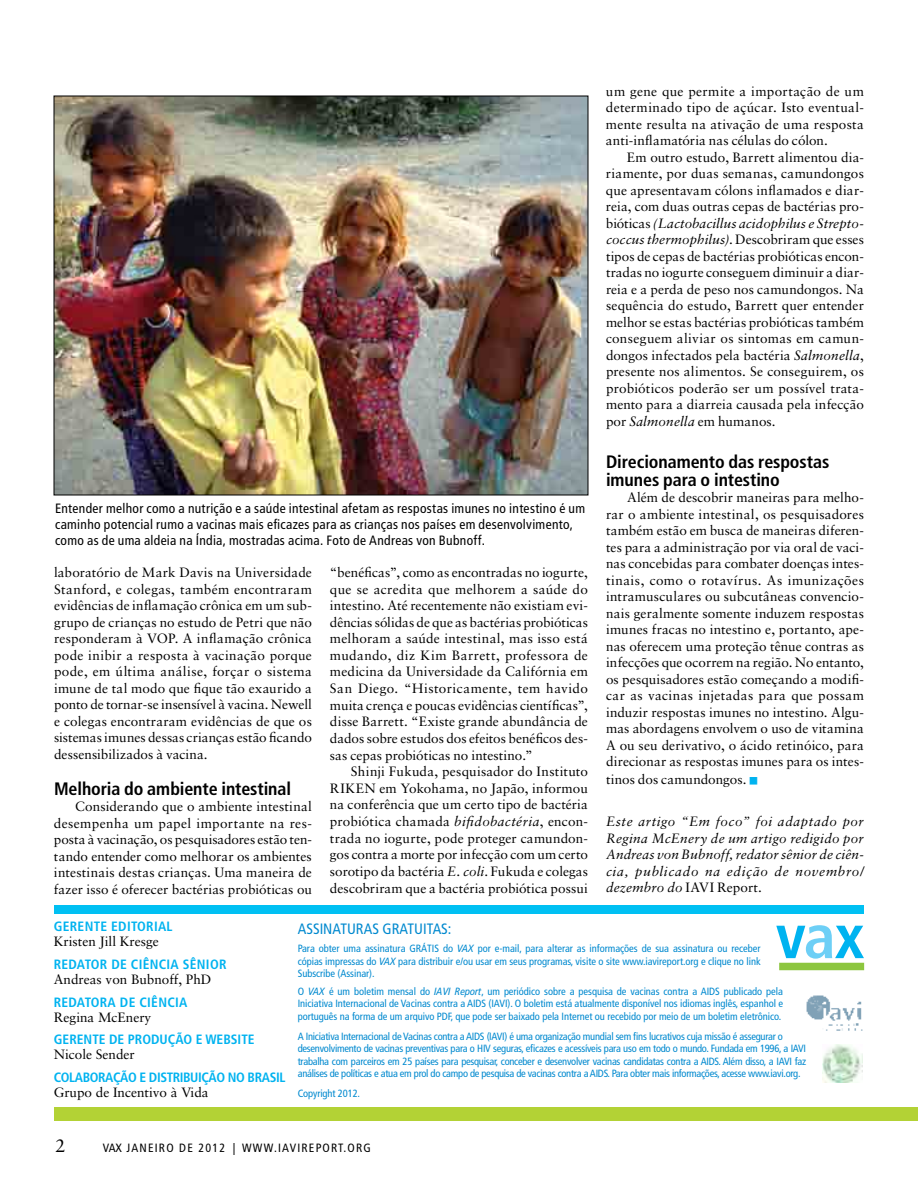
<style>
.page{position:relative;width:918px;height:1188px;background:#fff}
.page>*{position:absolute;margin:0;border:0;box-sizing:border-box;transform-origin:0 0}
.t1{font:700 condensed 63px "Frutiger";color:#00b3f0}
.t2{font:700 condensed 18px/18px "Frutiger";letter-spacing:-.005em;color:#000}
.t3{font:18px "Sabon";color:#000}
.t4{font:condensed 15px "Frutiger";color:#0089cf}
.t5{font:13.5px/16.5px "Sabon";color:#000;text-align:justify}
.t6{font:condensed 13.5px/16.2px "Frutiger";letter-spacing:.02em;color:#000}
.t7{font:italic 13.5px/16.5px "Sabon";letter-spacing:.045em;color:#000;text-align:justify}
.t8{font:700 condensed 13.5px "Frutiger";letter-spacing:-.03em;color:#00b3f0}
.t9{font:condensed 12px "Frutiger";letter-spacing:.1em;color:#000}
.t10{font:condensed 10.5px/12.5px "Frutiger";letter-spacing:-.025em;color:#0089cf;text-align:justify}
.s1{font-style:italic}
.s2{font-style:normal}
.s3{font-family:"Frutiger LT Com";font-style:italic}
.s4{color:#6dcff6}
</style>
<div class="page">
<div style="left:54px;top:1108px;width:864px;height:13px;background:#b3d235"></div>
<div style="left:54px;top:906px;width:810px;height:8px;background:#00c0f3"></div>
<div style="left:779px;top:963px;width:85px;height:7px;background:#8dc63f"></div>
<img style="left:806px;top:995px;width:57px;height:36px">
<img style="left:56px;top:98px;width:530px;height:395px">
<img style="left:822px;top:1044px;width:40px;height:39px">
<p class="t6" style="left:55px;top:500px;width:532px">Entender melhor como a nutrição e a saúde intestinal afetam as respostas imunes no intestino é um caminho potencial rumo a vacinas mais eficazes para as crianças nos países em desenvolvimento, como as de uma aldeia na Índia, mostradas acima. Foto de Andreas von Bubnoff.</p>
<p class="t5" style="left:54px;top:564px;width:260px">laboratório de Mark Davis na Universidade Stanford, e colegas, também encontraram evidências de inflamação crônica em um sub&shy;grupo de crianças no estudo de Petri que não responderam à VOP. A inflamação crônica pode inibir a resposta à vacinação porque pode, em última análise, forçar o sistema imune de tal modo que fique tão exaurido a ponto de tornar-se insensível à vacina. Newell e colegas encontraram evidências de que os sistemas imunes dessas crianças estão ficando dessensibilizados à vacina.</p>
<h2 class="t2" style="left:54px;top:779px;width:239px">Melhoria do ambiente intestinal</h2>
<p class="t5" style="left:54px;top:798px;width:260px;text-indent:21px">Considerando que o ambiente intestinal desempenha um papel importante na res&shy;posta à vacinação, os pesquisadores estão ten&shy;tando entender como melhorar os ambientes intestinais destas crianças. Uma maneira de fazer isso é oferecer bactérias probióticas ou</p>
<p class="t5" style="left:330px;top:564px;width:259px">“benéficas”, como as encontradas no iogurte, que se acredita que melhorem a saúde do intestino. Até recentemente não existiam evi&shy;dências sólidas de que as bactérias probióticas melhoram a saúde intestinal, mas isso está mudando, diz Kim Barrett, professora de medicina da Universidade da Califórnia em San Diego. “Historicamente, tem havido muita crença e poucas evidências científicas”, disse Barrett. “Existe grande abundância de dados sobre estudos dos efeitos benéficos des&shy;sas cepas probióticas no intestino.”</p>
<p class="t5" style="left:330px;top:763px;width:260px;text-indent:21px">Shinji Fukuda, pesquisador do Instituto RIKEN em Yokohama, no Japão, informou na conferência que um certo tipo de bactéria probiótica chamada <span class="s1">bifidobactéria</span>, encon&shy;trada no iogurte, pode proteger camundon&shy;gos contra a morte por infecção com um certo sorotipo da bactéria <span class="s1">E. coli</span>. Fukuda e colegas descobriram que a bactéria probiótica possui</p>
<p class="t5" style="left:606px;top:83px;width:259px">um gene que permite a importação de um determinado tipo de açúcar. Isto eventual&shy;mente resulta na ativação de uma resposta anti-inflamatória nas células do cólon.</p>
<p class="t5" style="left:606px;top:149px;width:260px;text-indent:21px">Em outro estudo, Barrett alimentou dia&shy;riamente, por duas semanas, camundongos que apresentavam cólons inflamados e diar&shy;reia, com duas outras cepas de bactérias pro&shy;bióticas <span class="s1">(Lactobacillus acidophilus e Strepto&shy;coccus thermophilus)</span>. Descobriram que esses tipos de cepas de bactérias probióticas encon&shy;tradas no iogurte conseguem diminuir a diar&shy;reia e a perda de peso nos camundongos. Na sequência do estudo, Barrett quer entender melhor se estas bactérias probióticas também conseguem aliviar os sintomas em camun&shy;dongos infectados pela bactéria <span class="s1">Salmonella</span>, presente nos alimentos. Se conseguirem, os probióticos poderão ser um possível trata&shy;mento para a diarreia causada pela infecção por <span class="s1">Salmonella</span> em humanos.</p>
<h2 class="t2" style="left:606px;top:453px;width:225px">Direcionamento das respostas imunes para o intestino</h2>
<p class="t5" style="left:606px;top:489px;width:260px;text-indent:21px">Além de descobrir maneiras para melho&shy;rar o ambiente intestinal, os pesquisadores também estão em busca de maneiras diferen&shy;tes para a administração por via oral de vaci&shy;nas concebidas para combater doenças intes&shy;tinais, como o rotavírus. As imunizações intramusculares ou subcutâneas convencio&shy;nais geralmente somente induzem respostas imunes fracas no intestino e, portanto, ape&shy;nas oferecem uma proteção tênue contras as infecções que ocorrem na região. No entanto, os pesquisadores estão começando a modifi&shy;car as vacinas injetadas para que possam induzir respostas imunes no intestino. Algu&shy;mas abordagens envolvem o uso de vitamina A ou seu derivativo, o ácido retinóico, para direcionar as respostas imunes para os intes-</p>
<p class="t5" style="left:606px;top:771px;width:142px">tinos dos camundongos.</p>
<p class="t7" style="left:606px;top:813px;width:259px">Este artigo “Em foco” foi adaptado por Regina McEnery de um artigo redigido por Andreas von Bubnoff, redator sênior de ciên&shy;cia, publicado na edição de novembro/ dezembro do <span class="s2">IAVI Report</span>.</p>
<p class="t8" style="left:54px;top:919px;width:32px">Gerente</p>
<p class="t8" style="left:111px;top:919px;width:8px">edito</p>
<p class="t8" style="left:146px;top:919px;width:28px">rial</p>
<p class="t5" style="left:54px;top:933px;width:107px">Kristen Jill Kresge</p>
<p class="t8" style="left:54px;top:956px;width:9px">Redato</p>
<p class="t8" style="left:100px;top:956px;width:128px">r de ciência sênior</p>
<p class="t5" style="left:54px;top:971px;width:159px">Andreas von Bubnoff, PhD</p>
<p class="t8" style="left:54px;top:994px;width:9px">Redato</p>
<p class="t8" style="left:100px;top:994px;width:82px">ra de ciência</p>
<p class="t5" style="left:54px;top:1008px;width:99px">Regina McEnery</p>
<p class="t8" style="left:54px;top:1031px;width:31px">Gerente</p>
<p class="t8" style="left:109px;top:1031px;width:43px">de produção</p>
<p class="t8" style="left:196px;top:1031px;width:28px">e website</p>
<p class="t5" style="left:54px;top:1046px;width:83px">Nicole Sender</p>
<p class="t8" style="left:54px;top:1069px;width:232px">COLABORAÇÃO E DISTRIBUIÇÃO NO BRASIL</p>
<p class="t5" style="left:54px;top:1084px;width:156px">Grupo de Incentivo à Vida</p>
<p class="t4" style="left:298px;top:920px;width:155px">ASSINATURAS GRATUITAS:</p>
<p class="t10" style="left:298px;top:942px;width:464px">Para obter uma assinatura GRÁTIS do <span class="s3">VAX</span> por e-mail, para alterar as informações de sua assinatura ou receber cópias impressas do <span class="s3">VAX</span> para distribuir e/ou usar em seus programas, visite o site www.iavireport.org e clique no link Subscribe (Assinar).</p>
<p class="t10" style="left:298px;top:985px;width:487px">O <span class="s3">VAX</span> é um boletim mensal do <span class="s3">IAVI Report</span>, um periódico sobre a pesquisa de vacinas contra a AIDS publicado pela Iniciativa Internacional de Vacinas contra a AIDS (IAVI). O boletim está atualmente disponível nos idiomas inglês, espanhol e português na forma de um arquivo PDF, que pode ser baixado pela Internet ou recebido por meio de um boletim eletrônico.</p>
<p class="t10" style="left:298px;top:1030px;width:510px;text-align:left">A Iniciativa Internacional de Vacinas contra a AIDS (IAVI) é uma organização mundial sem fins lucrativos cuja missão é assegurar o desenvolvimento de vacinas preventivas para o HIV seguras, eficazes e acessíveis para uso em todo o mundo. Fundada em 1996, a IAVI trabalha com parceiros em 25 países para pesquisar, conceber e desenvolver vacinas candidatas contra a AIDS. Além disso, a IAVI faz análises de políticas e atua em prol do campo de pesquisa de vacinas contra a AIDS. Para obter mais informações, acesse www.iavi.org.</p>
<p class="t10" style="left:298px;top:1087px;width:64px">Copyright 2012.</p>
<h1 class="t1" style="left:776px;top:899px;width:90px">v<span class="s4">a</span>x</h1>
<h2 class="t3" style="left:56px;top:1135px;width:12px">2</h2>
<p class="t9" style="left:103px;top:1141px;width:268px">VAX JANEIRO DE 2012 | www.IAVIreport.org</p>
</div>
